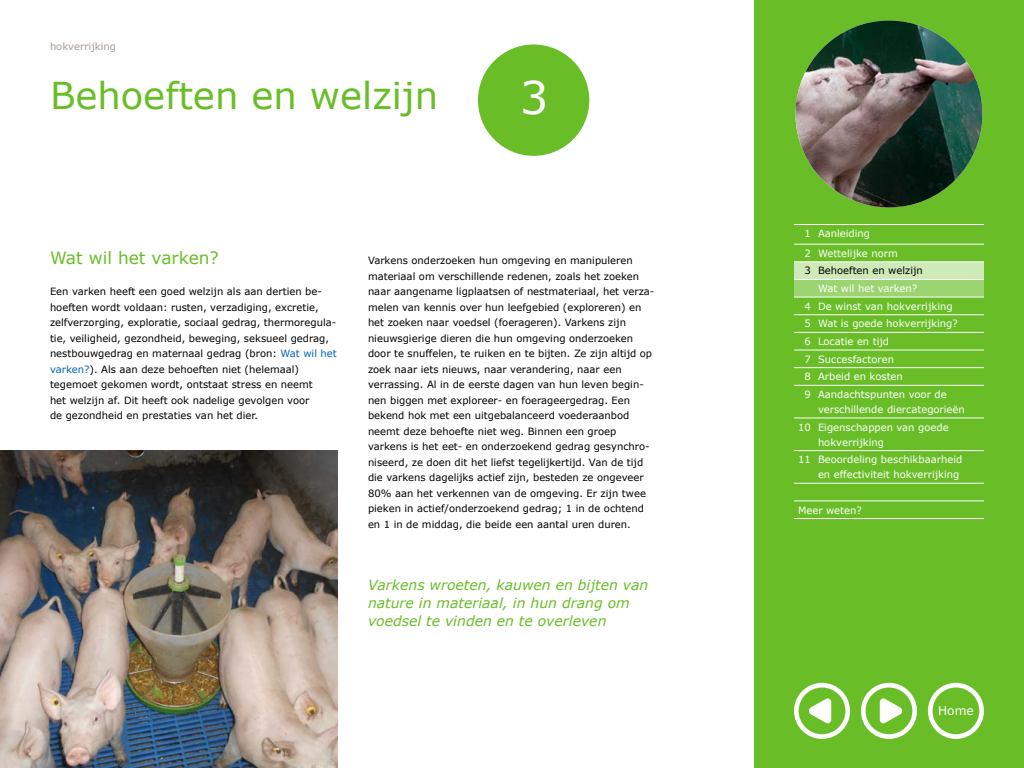
<style>
.page{position:relative;width:1024px;height:768px;background:#fff}
.page>*{position:absolute;margin:0;border:0;box-sizing:border-box;transform-origin:0 0}
.t1{font:44.9px "Verdana";color:#fff}
.t2{font:37px "Verdana";color:#69be28}
.t3{font:17px "Verdana";color:#69be28}
.t4{font:italic 14px/18px "Verdana";color:#69be28}
.t5{font:12.2px "Verdana";color:#fff}
.t6{font:10px/15.5px "Verdana";color:#000}
.t7{font:10px/17.6px "Verdana";color:#fff}
.t8{font:10px "Verdana";color:#a59d95}
.s1{color:#0065b1}
</style>
<div class="page">
<div style="left:754px;top:0;width:270px;height:768px;background:#69be28"></div>
<div style="left:794px;top:262px;width:190px;height:17px;background:#ceeab8"></div>
<div style="left:794px;top:279px;width:190px;height:18px;background:#9cd471"></div>
<hr style="left:794px;top:244px;width:190px;height:1px;background:#fff">
<hr style="left:794px;top:261px;width:190px;height:1px;background:#fff">
<hr style="left:794px;top:279px;width:190px;height:1px;background:#fff">
<hr style="left:794px;top:297px;width:190px;height:1px;background:#fff">
<hr style="left:794px;top:314px;width:190px;height:1px;background:#fff">
<hr style="left:794px;top:332px;width:190px;height:1px;background:#fff">
<hr style="left:794px;top:350px;width:190px;height:1px;background:#fff">
<hr style="left:794px;top:367px;width:190px;height:1px;background:#fff">
<hr style="left:794px;top:385px;width:190px;height:1px;background:#fff">
<hr style="left:794px;top:417px;width:190px;height:1px;background:#fff">
<hr style="left:794px;top:450px;width:190px;height:1px;background:#fff">
<hr style="left:794px;top:483px;width:190px;height:1px;background:#fff">
<hr style="left:794px;top:500px;width:190px;height:1px;background:#fff">
<hr style="left:794px;top:518px;width:190px;height:1px;background:#fff">
<hr style="left:794px;top:224px;width:190px;height:1px;background:#fff">
<img style="left:796px;top:20px;width:186px;height:188px;border-radius:94px">
<div style="left:928px;top:683px;width:56px;height:56px;border:5px solid #fff;border-radius:50%"></div>
<svg style="left:880px;top:698px;width:23px;height:26px"></svg>
<div style="left:861px;top:683px;width:56px;height:56px;border:5px solid #fff;border-radius:50%"></div>
<svg style="left:809px;top:698px;width:22px;height:26px"></svg>
<div style="left:794px;top:683px;width:56px;height:56px;border:5px solid #fff;border-radius:50%"></div>
<img style="left:0;top:450px;width:338px;height:317px">
<div style="left:478px;top:45px;width:111px;height:111px;background:#69be28;border-radius:50%"></div>
<p class="t8" style="left:50px;top:39px;width:68px">hokverrijking</p>
<h2 class="t2" style="left:50px;top:70px;width:390px">Behoeften en welzijn</h2>
<h1 class="t1" style="left:520px;top:67px;width:30px">3</h1>
<h3 class="t3" style="left:50px;top:246px;width:170px">Wat wil het varken?</h3>
<p class="t6" style="left:50px;top:284px;width:288px">Een varken heeft een goed welzijn als aan dertien be&shy;hoeften wordt voldaan: rusten, verzadiging, excretie, zelfverzorging, exploratie, sociaal gedrag, thermoregula&shy;tie, veiligheid, gezondheid, beweging, seksueel gedrag, nestbouwgedrag en maternaal gedrag (bron: <span class="s1">Wat wil het varken?</span>). Als aan deze behoeften niet (helemaal) tegemoet gekomen wordt, ontstaat stress en neemt<br>het welzijn af. Dit heeft ook nadelige gevolgen voor<br>de gezondheid en prestaties van het dier.</p>
<p class="t6" style="left:368px;top:253px;width:288px">Varkens onderzoeken hun omgeving en manipuleren materiaal om verschillende redenen, zoals het zoeken naar aangename ligplaatsen of nestmateriaal, het verza&shy;melen van kennis over hun leefgebied (exploreren) en het zoeken naar voedsel (foerageren). Varkens zijn nieuwsgierige dieren die hun omgeving onderzoeken door te snuffelen, te ruiken en te bijten. Ze zijn altijd op zoek naar iets nieuws, naar verandering, naar een verrassing. Al in de eerste dagen van hun leven begin&shy;nen biggen met exploreer- en foerageergedrag. Een bekend hok met een uitgebalanceerd voederaanbod neemt deze behoefte niet weg. Binnen een groep varkens is het eet- en onderzoekend gedrag gesynchro&shy;niseerd, ze doen dit het liefst tegelijkertijd. Van de tijd die varkens dagelijks actief zijn, besteden ze ongeveer 80% aan het verkennen van de omgeving. Er zijn twee pieken in actief/onderzoekend gedrag; 1 in de ochtend en 1 in de middag, die beide een aantal uren duren.</p>
<h3 class="t4" style="left:368px;top:576px;width:282px">Varkens wroeten, kauwen en bijten van nature in materiaal, in hun drang om voedsel te vinden en te overleven</h3>
<p class="t7" style="left:804px;top:224px;width:95px;line-height:19.6px">1 Aanleiding<br>2 Wettelijke norm</p>
<p class="t6" style="left:804px;top:263px;width:120px">3 Behoeften en welzijn</p>
<p class="t7" style="left:804px;top:280px;width:155px;text-indent:14px">Wat wil het varken?<br>4 De winst van hokverrijking<br>5 Wat is goede hokverrijking?<br>6 Locatie en tijd<br>7 Succesfactoren<br>8 Arbeid en kosten<br>9 Aandachtspunten voor de</p>
<p class="t7" style="left:798px;top:400px;width:168px;text-indent:20px">verschillende diercategorieën<br>10 Eigenschappen van goede</p>
<p class="t7" style="left:798px;top:433px;width:166px;text-indent:20px">hokverrijking<br>11 Beoordeling beschikbaarheid</p>
<p class="t7" style="left:818px;top:466px;width:143px">en effectiviteit hokverrijking</p>
<p class="t7" style="left:798px;top:501px;width:65px">Meer weten?</p>
<p class="t5" style="left:938px;top:702px;width:37px">Home</p>
</div>
